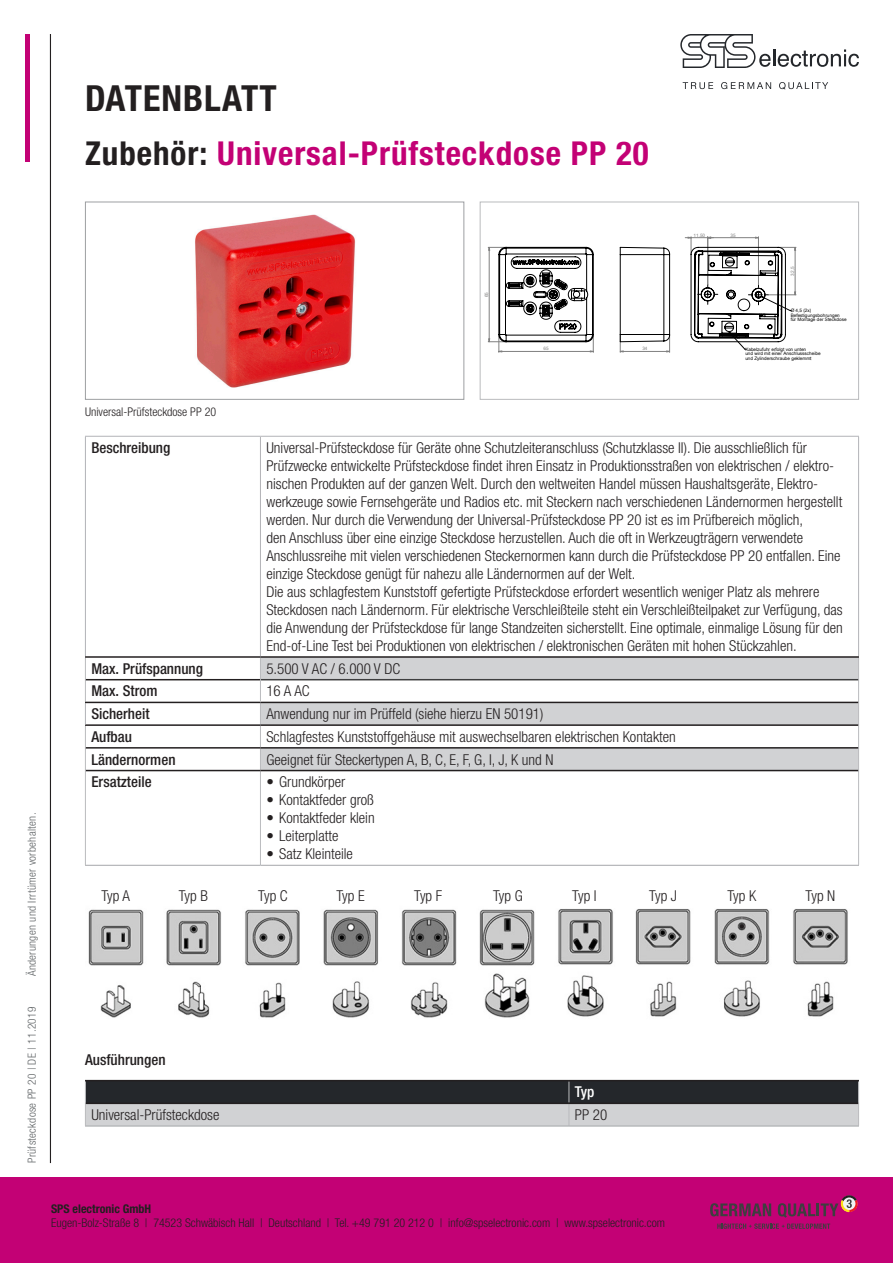
<style>
.page{position:relative;width:893px;height:1263px;background:#fff}
.page>*{position:absolute;margin:0;border:0;box-sizing:border-box;transform-origin:0 0}
.Headline_1{font:700 condensed 36px "Helvetica Neue LT Pro";letter-spacing:.03em;color:#231f20}
.Headline_1-2{font:700 condensed 33px "Helvetica Neue LT Pro";letter-spacing:.03em;color:#c30175}
.t1{font:300 condensed 15px/18px "Helvetica Neue LT Pro";color:#231f20}
.t2{font:500 condensed 15px "Helvetica Neue LT Pro";color:#231f20}
.t3{font:500 condensed 15px "Helvetica Neue LT Pro";color:#fff}
.t4{font:300 condensed 12px "Helvetica Neue LT Pro";color:#231f20}
.t5{font:700 condensed 12px "Helvetica Neue LT Pro";color:#231f20}
.t6{font:300 condensed 11.25px "Helvetica Neue LT Pro";letter-spacing:.03em;color:#606466}
.t7{font:4.65px/4.3px "Arial";color:#000}
.t8{font:4.65px "Arial";color:#808080}
.s1{color:#231f20}
</style>
<div class="page">
<div style="left:0;top:1178px;width:893px;height:85px;background:#c30175"></div>
<hr style="left:50px;top:34px;width:1px;height:1129px;background:#231f20">
<svg style="left:680px;top:34px;width:179px;height:34px"></svg>
<svg style="left:683px;top:82px;width:30px;height:7px"></svg>
<svg style="left:721px;top:82px;width:50px;height:7px"></svg>
<svg style="left:779px;top:82px;width:49px;height:8px"></svg>
<hr style="left:26px;top:34px;width:4px;height:128px;background:#c30175">
<svg style="left:710px;top:1195px;width:148px;height:34px"></svg>
<svg style="left:261px;top:658px;width:597px;height:112px;fill:#d1d2d4"></svg>
<hr style="left:85px;top:770px;width:1px;height:95px;background:#babbbe">
<hr style="left:260px;top:771px;width:1px;height:94px;background:#babbbe">
<hr style="left:858px;top:770px;width:1px;height:95px;background:#babbbe">
<svg style="left:858px;top:658px;width:1px;height:112px"></svg>
<hr style="left:85px;top:724px;width:175px;height:2px;background:#231f20">
<hr style="left:260px;top:724px;width:598px;height:2px;background:#231f20">
<hr style="left:85px;top:436px;width:175px;height:1px;background:#b2b3b7">
<hr style="left:85px;top:437px;width:1px;height:219px;background:#b2b3b7">
<hr style="left:260px;top:436px;width:599px;height:1px;background:#b2b3b7">
<hr style="left:260px;top:437px;width:1px;height:219px;background:#b2b3b7">
<hr style="left:858px;top:437px;width:1px;height:219px;background:#b2b3b7">
<svg style="left:85px;top:658px;width:1px;height:112px"></svg>
<hr style="left:85px;top:865px;width:175px;height:1px;background:#a5a7aa">
<hr style="left:260px;top:865px;width:599px;height:1px;background:#a5a7aa">
<hr style="left:85px;top:656px;width:175px;height:2px;background:#231f20">
<hr style="left:260px;top:656px;width:599px;height:2px;background:#231f20">
<hr style="left:86px;top:679px;width:174px;height:1px;background:#231f20">
<hr style="left:85px;top:702px;width:175px;height:1px;background:#231f20">
<hr style="left:260px;top:702px;width:598px;height:1px;background:#231f20">
<hr style="left:261px;top:679px;width:597px;height:1px;background:#3e3e3f">
<svg style="left:260px;top:658px;width:1px;height:112px"></svg>
<hr style="left:86px;top:747px;width:174px;height:2px;background:#231f20">
<hr style="left:86px;top:770px;width:174px;height:1px;background:#231f20">
<hr style="left:260px;top:747px;width:598px;height:2px;background:#231f20">
<hr style="left:260px;top:770px;width:598px;height:1px;background:#231f20">
<svg style="left:85px;top:1081px;width:774px;height:45px;background:#7b7d80"></svg>
<hr style="left:85px;top:1126px;width:484px;height:1px;background:#a5a7aa">
<hr style="left:569px;top:1126px;width:290px;height:1px;background:#a5a7aa">
<hr style="left:85px;top:1080px;width:484px;height:1px;background:#231f20">
<hr style="left:569px;top:1080px;width:290px;height:1px;background:#231f20">
<hr style="left:86px;top:1102px;width:483px;height:2px;background:#231f20">
<hr style="left:569px;top:1102px;width:289px;height:2px;background:#231f20">
<img style="left:195px;top:214px;width:161px;height:174px">
<div style="left:85px;top:202px;width:379px;height:198px;border:1px solid #9d9fa2"></div>
<svg style="left:488px;top:247px;width:106px;height:105px"></svg>
<svg style="left:620px;top:237px;width:176px;height:115px"></svg>
<div style="left:480px;top:202px;width:379px;height:198px;border:1px solid #babbbe"></div>
<img style="left:88px;top:909px;width:760px;height:109px">
<p class="Headline_1" style="left:85px;top:76px;width:193px">DATENBLATT</p>
<p class="Headline_1-2" style="left:85px;top:133px;width:565px"><span class="s1">Zubehör:</span> Universal-Prüfsteckdose PP 20</p>
<p class="t8" style="left:483px;top:297px;width:7px;rotate:-90deg">65</p>
<p class="t8" style="left:543px;top:345px;width:7px">65</p>
<p class="t8" style="left:642px;top:345px;width:7px">34</p>
<p class="t8" style="left:694px;top:232px;width:13px">11,50</p>
<p class="t8" style="left:730px;top:232px;width:7px">35</p>
<p class="t8" style="left:789px;top:276px;width:11px;rotate:-90deg">32,5</p>
<p class="t7" style="left:791px;top:308px;width:57px">Ø 4,5 (2x)<br>Befestigungsbohrungen<br>für Montage der Steckdose</p>
<p class="t7" style="left:745px;top:347px;width:77px">Kabelzufuhr erfolgt von unten<br>und wird mit einer Anschlussscheibe und Zylinderschraube geklemmt</p>
<p class="t6" style="left:25px;top:976px;width:165px;rotate:-90deg">Änderungen und Irrtümer vorbehalten.</p>
<p class="t6" style="left:25px;top:1163px;width:158px;rotate:-90deg">Prüfsteckdose PP 20 | DE | 11.2019</p>
<p class="t4" style="left:85px;top:405px;width:133px">Universal-Prüfsteckdose PP 20</p>
<p class="t2" style="left:91px;top:439px;width:80px">Beschreibung</p>
<p class="t1" style="left:266px;top:439px;width:577px">Universal-Prüfsteckdose für Geräte ohne Schutzleiteranschluss (Schutzklasse II). Die ausschließlich für Prüfzwecke entwickelte Prüfsteckdose findet ihren Einsatz in Produktionsstraßen von elektrischen / elektro&shy;nischen Produkten auf der ganzen Welt. Durch den weltweiten Handel müssen Haushaltsgeräte, Elektro&shy;werkzeuge sowie Fernsehgeräte und Radios etc. mit Steckern nach verschiedenen Ländernormen hergestellt werden. Nur durch die Verwendung der Universal-Prüfsteckdose PP 20 ist es im Prüfbereich möglich,<br>den Anschluss über eine einzige Steckdose herzustellen. Auch die oft in Werkzeugträgern verwendete Anschlussreihe mit vielen verschiedenen Steckernormen kann durch die Prüfsteckdose PP 20 entfallen. Eine einzige Steckdose genügt für nahezu alle Ländernormen auf der Welt.</p>
<p class="t1" style="left:266px;top:583px;width:578px">Die aus schlagfestem Kunststoff gefertigte Prüfsteckdose erfordert wesentlich weniger Platz als mehrere Steckdosen nach Ländernorm. Für elektrische Verschleißteile steht ein Verschleißteilpaket zur Verfügung, das die Anwendung der Prüfsteckdose für lange Standzeiten sicherstellt. Eine optimale, einmalige Lösung für den End-of-Line Test bei Produktionen von elektrischen / elektronischen Geräten mit hohen Stückzahlen.</p>
<p class="t2" style="left:91px;top:659px;width:113px">Max. Prüfspannung</p>
<p class="t1" style="left:266px;top:659px;width:135px">5.500 V AC / 6.000 V DC</p>
<p class="t2" style="left:91px;top:682px;width:68px">Max. Strom</p>
<p class="t1" style="left:266px;top:682px;width:45px">16 A AC</p>
<p class="t2" style="left:91px;top:705px;width:60px">Sicherheit</p>
<p class="t1" style="left:266px;top:705px;width:278px">Anwendung nur im Prüffeld (siehe hierzu EN 50191)</p>
<p class="t2" style="left:91px;top:728px;width:42px">Aufbau</p>
<p class="t1" style="left:266px;top:727px;width:411px">Schlagfestes Kunststoffgehäuse mit auswechselbaren elektrischen Kontakten</p>
<p class="t2" style="left:91px;top:750px;width:86px">Ländernormen</p>
<p class="t1" style="left:266px;top:750px;width:289px">Geeignet für Steckertypen A, B, C, E, F, G, I, J, K und N</p>
<p class="t2" style="left:91px;top:773px;width:62px">Ersatzteile</p>
<p class="t1" style="left:266px;top:773px;width:80px">• Grundkörper</p>
<p class="t1" style="left:266px;top:791px;width:109px">• Kontaktfeder groß</p>
<p class="t1" style="left:266px;top:809px;width:110px">• Kontaktfeder klein</p>
<p class="t1" style="left:266px;top:827px;width:73px">• Leiterplatte</p>
<p class="t1" style="left:266px;top:845px;width:88px">• Satz Kleinteile</p>
<p class="t1" style="left:101px;top:887px;width:30px">Typ A</p>
<p class="t1" style="left:179px;top:887px;width:31px">Typ B</p>
<p class="t1" style="left:258px;top:887px;width:31px">Typ C</p>
<p class="t1" style="left:336px;top:887px;width:30px">Typ E</p>
<p class="t1" style="left:414px;top:887px;width:30px">Typ F</p>
<p class="t1" style="left:493px;top:887px;width:31px">Typ G</p>
<p class="t1" style="left:572px;top:887px;width:26px">Typ I</p>
<p class="t1" style="left:649px;top:887px;width:29px">Typ J</p>
<p class="t1" style="left:727px;top:887px;width:30px">Typ K</p>
<p class="t1" style="left:806px;top:887px;width:31px">Typ N</p>
<p class="t2" style="left:85px;top:1050px;width:82px">Ausführungen</p>
<p class="t3" style="left:575px;top:1083px;width:21px">Typ</p>
<p class="t1" style="left:91px;top:1106px;width:129px">Universal-Prüfsteckdose</p>
<p class="t1" style="left:575px;top:1106px;width:34px">PP 20</p>
<p class="t5" style="left:51px;top:1201px;width:102px">SPS electronic GmbH</p>
<p class="t4" style="left:51px;top:1216px;width:615px">Eugen-Bolz-Straße 8 | 74523 Schwäbisch Hall | Deutschland | Tel. +49 791 20 212 0 | info@spselectronic.com | www.spselectronic.com</p>
</div>
